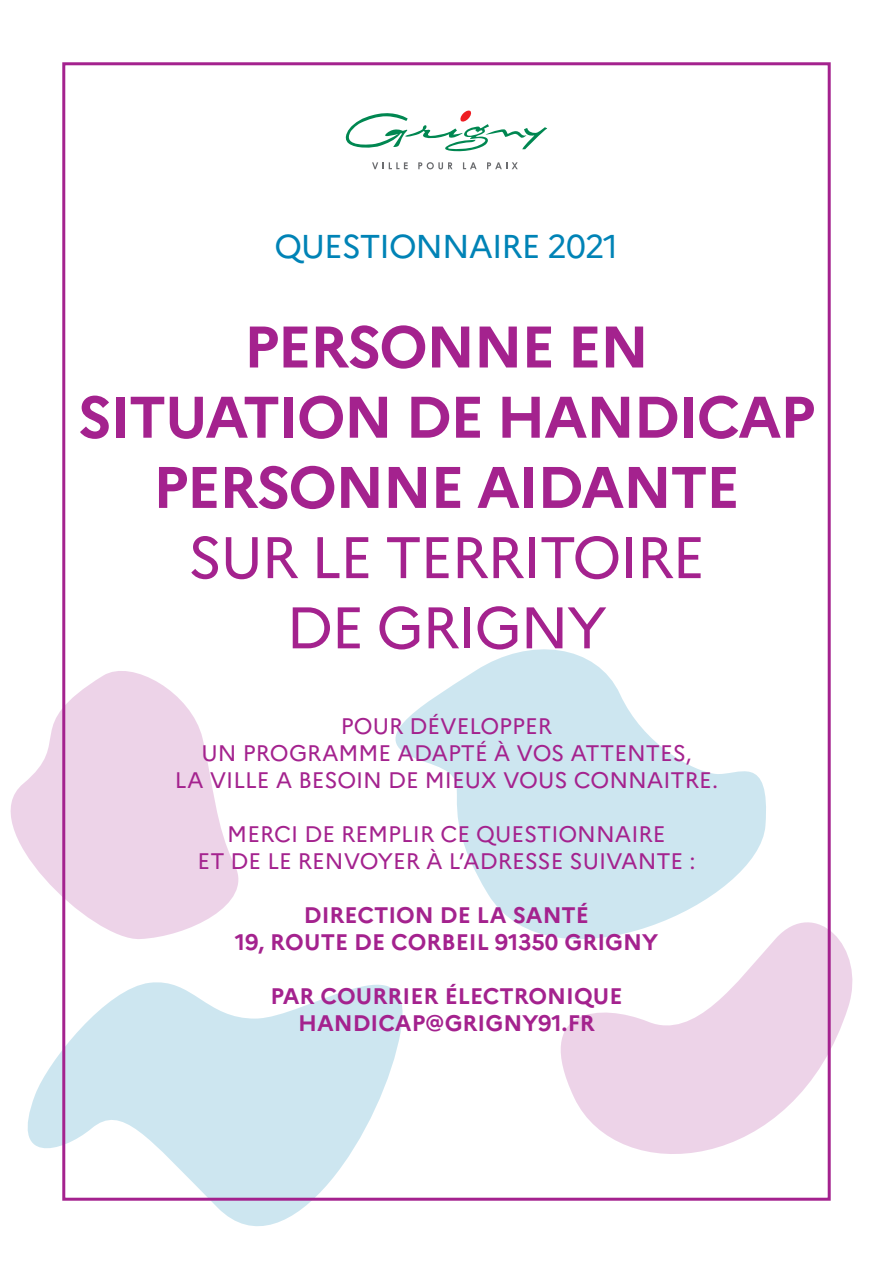
<style>
.page{position:relative;width:893px;height:1263px;background:#fff}
.page>*{position:absolute;margin:0;border:0;box-sizing:border-box;transform-origin:0 0}
.t1{font:700 58.5px/70.2px "Marianne";letter-spacing:-.03em;color:#a4228e;text-align:center}
.t2{font:58.5px/70.2px "Marianne";letter-spacing:-.03em;color:#a4228e;text-align:center}
.t3{font:33px "Marianne";letter-spacing:-.03em;color:#0083b6}
.t4{font:22.5px/27px "Marianne";color:#a4228e;text-align:center}
.t5{font:700 22.5px/27px "Marianne";color:#a4228e;text-align:center}
</style>
<div class="page">
<svg style="left:395px;top:649px;width:371px;height:282px;fill:#cde6f0"></svg>
<svg style="left:27px;top:982px;width:376px;height:244px;fill:#cde6f0"></svg>
<svg style="left:531px;top:895px;width:322px;height:259px"></svg>
<svg style="left:10px;top:671px;width:229px;height:268px;fill:#edd3e8"></svg>
<svg style="left:346px;top:111px;width:201px;height:41px"></svg>
<svg style="left:372px;top:162px;width:36px;height:7px"></svg>
<svg style="left:418px;top:162px;width:34px;height:7px"></svg>
<svg style="left:463px;top:162px;width:14px;height:7px"></svg>
<svg style="left:487px;top:162px;width:31px;height:7px"></svg>
<h2 class="t3" style="left:274px;top:226px;width:345px">QUESTIONNAIRE 2021</h2>
<h1 class="t1" style="left:78px;top:311px;width:739px">PERSONNE EN<br>SITUATION DE HANDICAP<br>PERSONNE AIDANTE</h1>
<h1 class="t2" style="left:188px;top:522px;width:519px">SUR LE TERRITOIRE<br>DE GRIGNY</h1>
<p class="t4" style="left:175px;top:712px;width:545px">POUR DÉVELOPPER<br>UN PROGRAMME ADAPTÉ À VOS ATTENTES,<br>LA VILLE A BESOIN DE MIEUX VOUS CONNAITRE.</p>
<p class="t4" style="left:198px;top:820px;width:499px">MERCI DE REMPLIR CE QUESTIONNAIRE<br>ET DE LE RENVOYER À L’ADRESSE SUIVANTE :</p>
<p class="t5" style="left:235px;top:901px;width:425px">DIRECTION DE LA SANTÉ<br>19, ROUTE DE CORBEIL 91350 GRIGNY</p>
<p class="t5" style="left:270px;top:982px;width:354px">PAR COURRIER ÉLECTRONIQUE<br>HANDICAP@GRIGNY91.FR</p>
</div>
